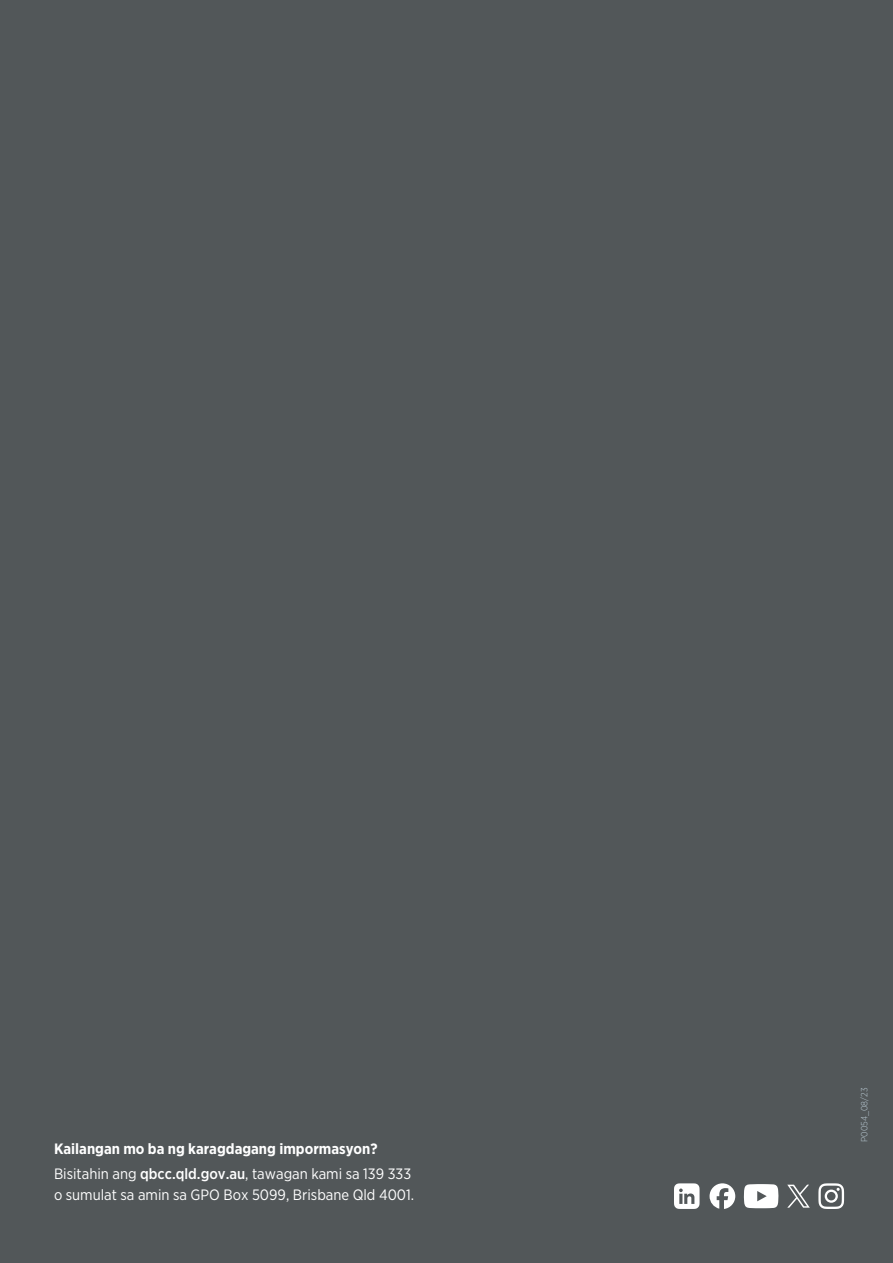
<style>
.page{position:relative;width:893px;height:1263px;background:#525759}
.page>*{position:absolute;margin:0;border:0;box-sizing:border-box;transform-origin:0 0}
.t1{font:15px/21px "Gotham Narrow";color:#fff}
.t2{font:700 15px "Gotham Narrow";color:#fff}
.t3{font:300 9px "Gotham Narrow";color:#bcccd6}
.s1{font-weight:500}
</style>
<div class="page">
<svg style="left:744px;top:1184px;width:34px;height:24px"></svg>
<svg style="left:787px;top:1185px;width:23px;height:23px"></svg>
<svg style="left:709px;top:1183px;width:26px;height:26px"></svg>
<svg style="left:674px;top:1183px;width:26px;height:26px"></svg>
<svg style="left:818px;top:1183px;width:26px;height:26px"></svg>
<p class="t2" style="left:54px;top:1139px;width:325px">Kailangan mo ba ng karagdagang impormasyon?</p>
<p class="t1" style="left:54px;top:1163px;width:362px">Bisitahin ang <span class="s1">qbcc.qld.gov.au</span>, tawagan kami sa 139 333 o sumulat sa amin sa GPO Box 5099, Brisbane Qld 4001.</p>
<p class="t3" style="left:859px;top:1142px;width:56px;rotate:-90deg">P0054_08/23</p>
</div>
